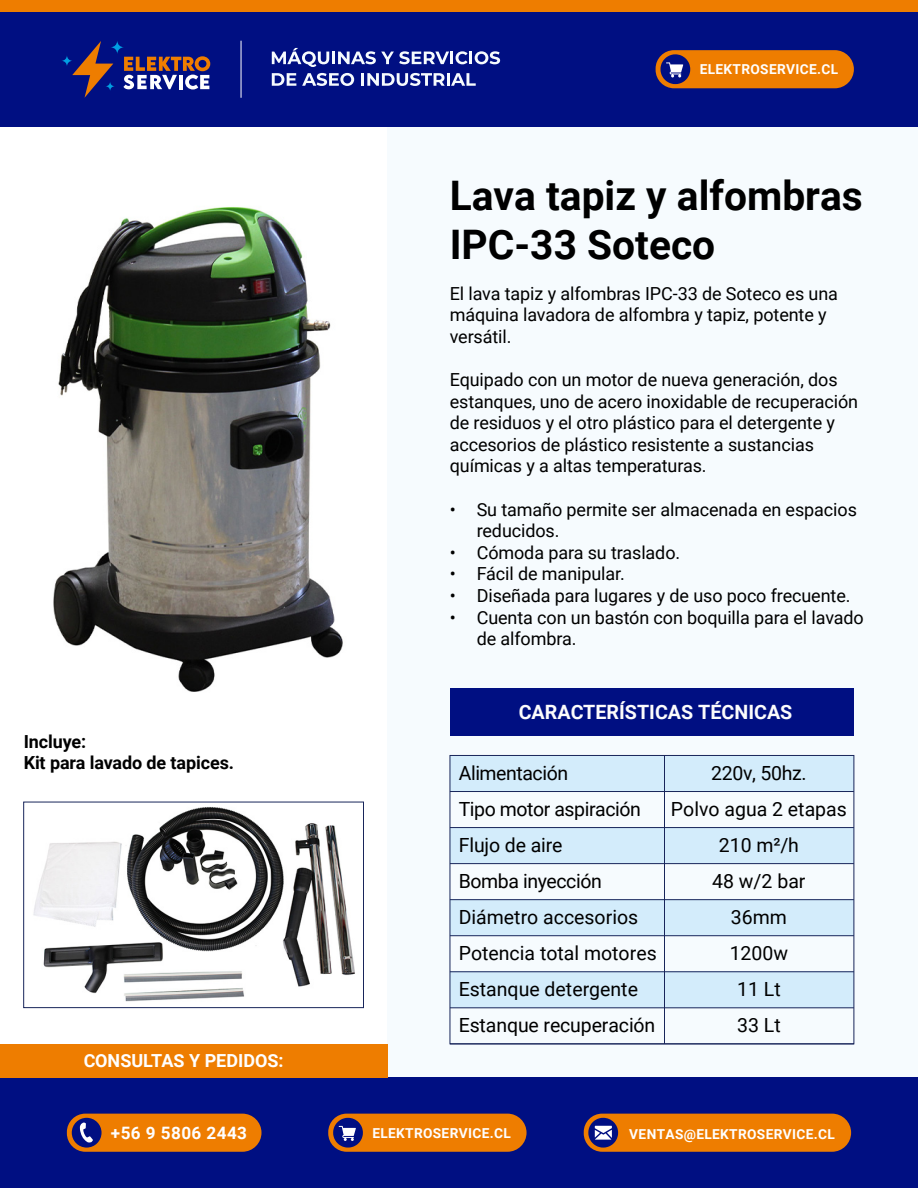
<style>
.page{position:relative;width:918px;height:1188px;background:#fff}
.page>*{position:absolute;margin:0;border:0;box-sizing:border-box;transform-origin:0 0}
.t1{font:700 40.65px/48.9px "Roboto";color:#000}
.t2{font:700 19.65px "Roboto";color:#fcfcfc}
.t3{font:19.5px/36px "Roboto";color:#000}
.t4{font:18px/21.6px "Roboto";letter-spacing:-.005em;color:#000}
.t5{font:700 18px/21.6px "Roboto";letter-spacing:-.005em;color:#000}
.t6{font:700 18px "Roboto";color:#fff}
.t7{font:700 17.1px "Roboto";letter-spacing:.025em;color:#fff}
.t8{font:700 13.65px "Roboto";letter-spacing:.025em;color:#fff}
</style>
<div class="page">
<img style="left:33px;top:807px;width:322px;height:195px">
<div style="left:387px;top:118px;width:531px;height:988px;background:#f6fbfe"></div>
<div style="left:450px;top:688px;width:404px;height:48px;background:#000f82"></div>
<div style="left:450px;top:755px;width:404px;height:37px;background:#d3ecfb"></div>
<div style="left:450px;top:828px;width:404px;height:36px;background:#d3ecfb"></div>
<div style="left:450px;top:900px;width:404px;height:36px;background:#d3ecfb"></div>
<div style="left:450px;top:972px;width:404px;height:36px;background:#d3ecfb"></div>
<hr style="left:450px;top:791px;width:404px;height:1px;background:#18255a">
<hr style="left:450px;top:827px;width:404px;height:1px;background:#18255a">
<hr style="left:450px;top:863px;width:404px;height:1px;background:#18255a">
<hr style="left:450px;top:899px;width:404px;height:1px;background:#18255a">
<hr style="left:450px;top:935px;width:404px;height:1px;background:#18255a">
<hr style="left:450px;top:971px;width:404px;height:1px;background:#18255a">
<hr style="left:450px;top:1007px;width:404px;height:1px;background:#18255a">
<div style="left:450px;top:755px;width:404px;height:289px;border:1px solid #18255a"></div>
<hr style="left:664px;top:755px;width:1px;height:289px;background:#18255a">
<div style="left:23px;top:802px;width:341px;height:206px;border:1px solid #18255a"></div>
<div style="left:0;top:12px;width:918px;height:115px;background:#000f82"></div>
<div style="left:0;top:1077px;width:918px;height:111px;background:#000f82"></div>
<div style="left:0;top:0;width:918px;height:12px;background:#ee7d00"></div>
<svg style="left:272px;top:48px;width:228px;height:19px"></svg>
<svg style="left:272px;top:73px;width:24px;height:13px"></svg>
<svg style="left:302px;top:73px;width:52px;height:13px"></svg>
<svg style="left:361px;top:73px;width:115px;height:13px"></svg>
<div style="left:0;top:1044px;width:387px;height:33px;background:#ee7d00"></div>
<svg style="left:72px;top:41px;width:41px;height:57px"></svg>
<svg style="left:62px;top:55px;width:10px;height:11px"></svg>
<svg style="left:111px;top:41px;width:13px;height:13px"></svg>
<svg style="left:105px;top:82px;width:10px;height:9px"></svg>
<svg style="left:123px;top:56px;width:87px;height:33px"></svg>
<div style="left:584px;top:1114px;width:267px;height:38px;background:#ee7d00;border-radius:19px"></div>
<svg style="left:588px;top:1118px;width:30px;height:30px"></svg>
<div style="left:67px;top:1114px;width:195px;height:38px;background:#ee7d00;border-radius:19px"></div>
<div style="left:72px;top:1118px;width:30px;height:30px;background:#000f82;border-radius:50%"></div>
<svg style="left:79px;top:1122px;width:14px;height:21px"></svg>
<div style="left:328px;top:1114px;width:199px;height:38px;background:#ee7d00;border-radius:19px"></div>
<svg style="left:333px;top:1118px;width:30px;height:30px"></svg>
<hr style="left:241px;top:41px;width:1px;height:57px;background:#fff">
<div style="left:656px;top:50px;width:198px;height:38px;background:#ee7d00;border-radius:19px"></div>
<svg style="left:660px;top:54px;width:30px;height:30px"></svg>
<img style="left:53px;top:207px;width:290px;height:485px">
<p class="t8" style="left:700px;top:60px;width:140px">ELEKTROSERVICE.CL</p>
<h1 class="t1" style="left:450px;top:169px;width:415px">Lava tapiz y alfombras<br>IPC-33 Soteco</h1>
<p class="t4" style="left:450px;top:282px;width:390px">El lava tapiz y alfombras IPC-33 de Soteco es una máquina lavadora de alfombra y tapiz, potente y versátil.</p>
<p class="t4" style="left:450px;top:368px;width:410px">Equipado con un motor de nueva generación, dos estanques, uno de acero inoxidable de recuperación de residuos y el otro plástico para el detergente y accesorios de plástico resistente a sustancias químicas y a altas temperaturas.</p>
<p class="t4" style="left:477px;top:498px;width:382px;text-indent:-27px">• Su tamaño permite ser almacenada en espacios reducidos.</p>
<p class="t4" style="left:450px;top:541px;width:232px">• Cómoda para su traslado.</p>
<p class="t4" style="left:450px;top:563px;width:177px">• Fácil de manipular.</p>
<p class="t4" style="left:450px;top:584px;width:402px">• Diseñada para lugares y de uso poco frecuente.</p>
<p class="t4" style="left:477px;top:606px;width:389px;text-indent:-27px">• Cuenta con un bastón con boquilla para el lavado de alfombra.</p>
<p class="t5" style="left:24px;top:730px;width:212px">Incluye:<br>Kit para lavado de tapices.</p>
<p class="t6" style="left:84px;top:1048px;width:201px">CONSULTAS Y PEDIDOS:</p>
<p class="t2" style="left:519px;top:698px;width:275px">CARACTERÍSTICAS TÉCNICAS</p>
<p class="t3" style="left:459px;top:754px;width:200px">Alimentación<br>Tipo motor aspiración<br>Flujo de aire<br>Bomba inyección<br>Diámetro accesorios<br>Potencia total motores<br>Estanque detergente<br>Estanque recuperación</p>
<p class="t3" style="left:671px;top:754px;width:177px;text-align:center">220v, 50hz.<br>Polvo agua 2 etapas<br>210 m²/h<br>48 w/2 bar<br>36mm<br>1200w<br>11 Lt<br>33 Lt</p>
<p class="t7" style="left:111px;top:1121px;width:138px">+56 9 5806 2443</p>
<p class="t8" style="left:372px;top:1123px;width:140px">ELEKTROSERVICE.CL</p>
<p class="t8" style="left:629px;top:1124px;width:207px">VENTAS@ELEKTROSERVICE.CL</p>
</div>
